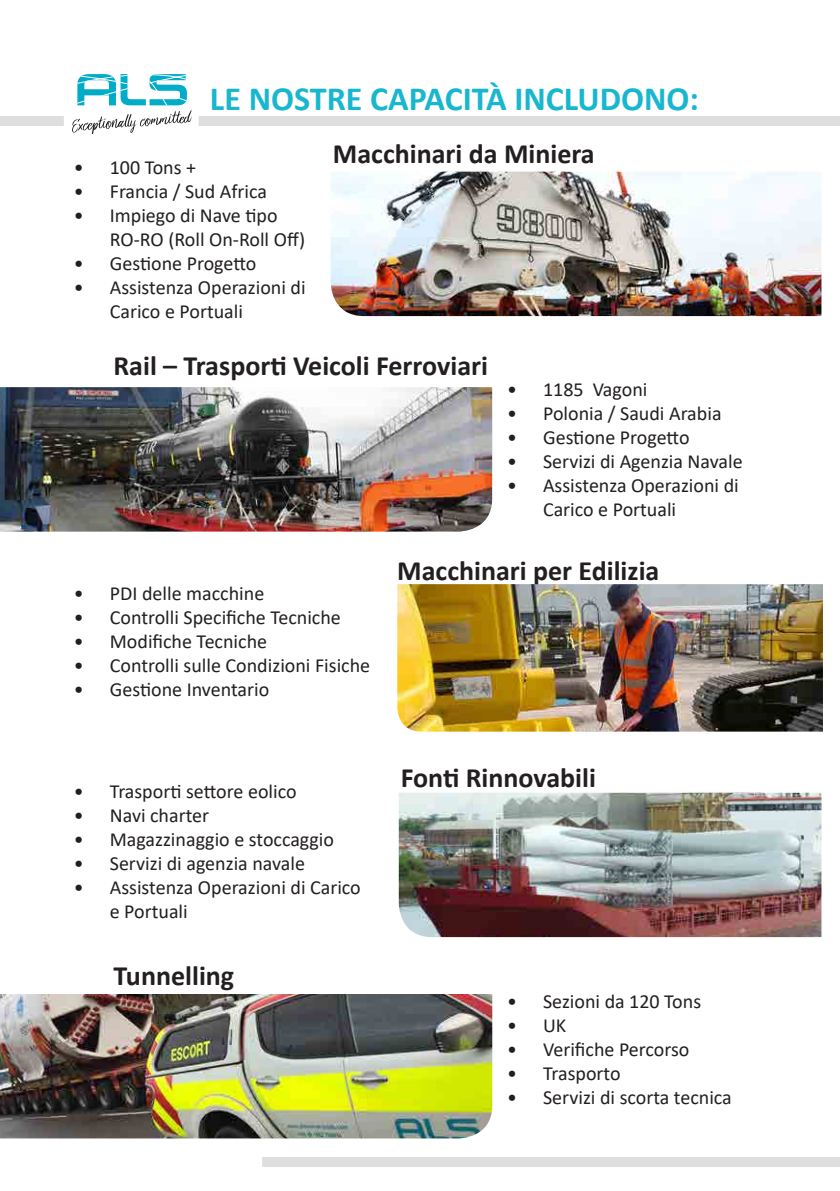
<style>
.page{position:relative;width:840px;height:1191px;background:#fff}
.page>*{position:absolute;margin:0;border:0;box-sizing:border-box;transform-origin:0 0}
.t1{font:700 34px "Calibri";color:#19b7cf}
.t2{font:700 28px "Calibri";color:#231f20}
.t3{font:20px/24px "Calibri";color:#231f20}
</style>
<div class="page">
<img style="left:330px;top:171px;width:492px;height:146px">
<img style="left:0;top:387px;width:493px;height:145px">
<img style="left:398px;top:792px;width:424px;height:146px">
<img style="left:0;top:994px;width:493px;height:145px">
<div style="left:198px;top:116px;width:641px;height:10px;background:#dededf"></div>
<div style="left:262px;top:1157px;width:577px;height:10px;background:#dededf"></div>
<svg style="left:72px;top:74px;width:120px;height:60px"></svg>
<div style="left:0;top:116px;width:64px;height:10px;background:#dededf"></div>
<img style="left:397px;top:584px;width:425px;height:147px">
<p class="t1" style="left:210px;top:74px;width:490px">LE NOSTRE CAPACITÀ INCLUDONO:</p>
<p class="t3" style="left:74px;top:155px;width:124px">• 100 Tons +</p>
<p class="t3" style="left:74px;top:179px;width:195px">• Francia / Sud Africa</p>
<p class="t3" style="left:110px;top:203px;width:197px;text-indent:-36px">• Impiego di Nave tipo<br>RO-RO (Roll On-Roll Off)</p>
<p class="t3" style="left:74px;top:251px;width:184px">• Gestione Progetto</p>
<p class="t3" style="left:110px;top:275px;width:197px;text-indent:-36px">• Assistenza Operazioni di<br>Carico e Portuali</p>
<p class="t2" style="left:333px;top:134px;width:263px">Macchinari da Miniera</p>
<p class="t2" style="left:113px;top:346px;width:376px">Rail – Trasporti Veicoli Ferroviari</p>
<p class="t3" style="left:506px;top:377px;width:142px">• 1185 Vagoni</p>
<p class="t3" style="left:506px;top:401px;width:216px">• Polonia / Saudi Arabia</p>
<p class="t3" style="left:506px;top:425px;width:184px">• Gestione Progetto</p>
<p class="t3" style="left:506px;top:449px;width:237px">• Servizi di Agenzia Navale</p>
<p class="t3" style="left:542px;top:473px;width:197px;text-indent:-36px">• Assistenza Operazioni di<br>Carico e Portuali</p>
<p class="t3" style="left:74px;top:581px;width:192px">• PDI delle macchine</p>
<p class="t3" style="left:74px;top:605px;width:268px">• Controlli Specifiche Tecniche</p>
<p class="t3" style="left:74px;top:629px;width:195px">• Modifiche Tecniche</p>
<p class="t3" style="left:74px;top:653px;width:298px">• Controlli sulle Condizioni Fisiche</p>
<p class="t3" style="left:74px;top:677px;width:197px">• Gestione Inventario</p>
<p class="t3" style="left:74px;top:778px;width:224px">• Trasporti settore eolico</p>
<p class="t3" style="left:74px;top:802px;width:137px">• Navi charter</p>
<p class="t3" style="left:74px;top:826px;width:262px">• Magazzinaggio e stoccaggio</p>
<p class="t3" style="left:74px;top:850px;width:233px">• Servizi di agenzia navale</p>
<p class="t3" style="left:110px;top:874px;width:252px;text-indent:-36px">• Assistenza Operazioni di Carico e Portuali</p>
<p class="t2" style="left:113px;top:956px;width:122px">Tunnelling</p>
<p class="t2" style="left:397px;top:550px;width:263px">Macchinari per Edilizia</p>
<p class="t2" style="left:400px;top:757px;width:197px">Fonti Rinnovabili</p>
<p class="t3" style="left:506px;top:988px;width:195px">• Sezioni da 120 Tons</p>
<p class="t3" style="left:506px;top:1012px;width:61px">• UK</p>
<p class="t3" style="left:506px;top:1036px;width:184px">• Verifiche Percorso</p>
<p class="t3" style="left:506px;top:1060px;width:115px">• Trasporto</p>
<p class="t3" style="left:506px;top:1084px;width:226px">• Servizi di scorta tecnica</p>
</div>
